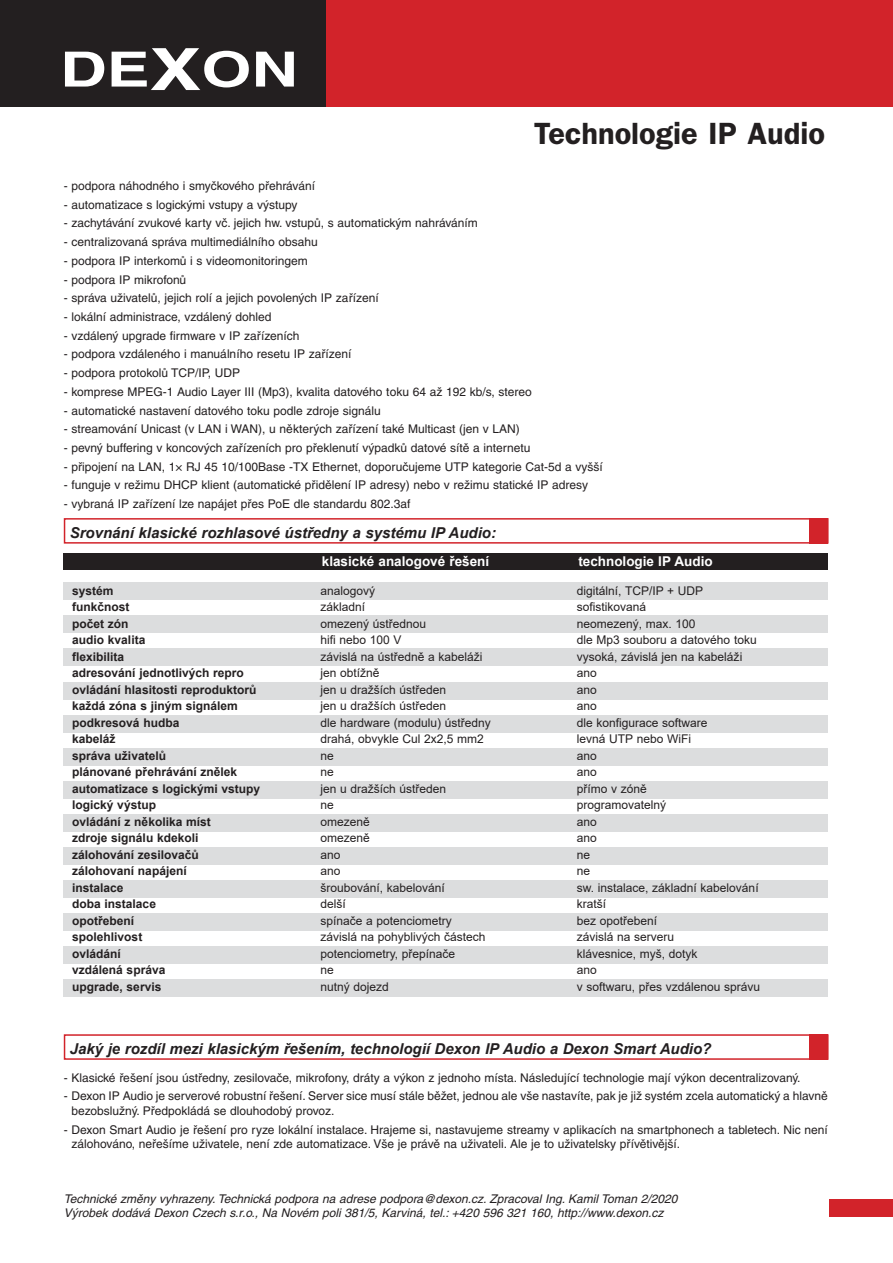
<style>
.page{position:relative;width:893px;height:1263px;background:#fff}
.page>*{position:absolute;margin:0;border:0;box-sizing:border-box;transform-origin:0 0}
.t1{font:700 30.75px "Frankfurt Gothic";color:#231f20}
.t2{font:italic 700 15px "Arial";color:#231f20}
.t3{font:700 13.5px "Arial";color:#fff}
.t4{font:12px/14.4px "Helvetica CE";color:#231f20}
.t5{font:12px "Arial";color:#231f20}
.t6{font:700 12px "Arial";color:#231f20}
.t7{font:italic 12px/14.4px "Helvetica CE";color:#231f20}
</style>
<div class="page">
<div style="left:64px;top:582px;width:764px;height:17px;background:#dcddde"></div>
<div style="left:64px;top:615px;width:764px;height:17px;background:#dcddde"></div>
<div style="left:64px;top:648px;width:764px;height:17px;background:#dcddde"></div>
<div style="left:64px;top:682px;width:764px;height:17px;background:#dcddde"></div>
<div style="left:64px;top:715px;width:764px;height:17px;background:#dcddde"></div>
<div style="left:64px;top:748px;width:764px;height:17px;background:#dcddde"></div>
<div style="left:64px;top:781px;width:764px;height:17px;background:#dcddde"></div>
<div style="left:64px;top:814px;width:764px;height:17px;background:#dcddde"></div>
<div style="left:64px;top:847px;width:764px;height:17px;background:#dcddde"></div>
<div style="left:64px;top:880px;width:764px;height:17px;background:#dcddde"></div>
<div style="left:64px;top:913px;width:764px;height:17px;background:#dcddde"></div>
<div style="left:64px;top:946px;width:764px;height:17px;background:#dcddde"></div>
<div style="left:64px;top:979px;width:764px;height:17px;background:#dcddde"></div>
<div style="left:0;top:0;width:893px;height:106px;background:#d2232a"></div>
<div style="left:0;top:0;width:326px;height:106px;background:#231f20"></div>
<svg style="left:65px;top:52px;width:39px;height:35px"></svg>
<svg style="left:112px;top:48px;width:137px;height:42px"></svg>
<svg style="left:256px;top:52px;width:38px;height:35px"></svg>
<div style="left:829px;top:1199px;width:64px;height:17px;background:#d2232a"></div>
<div style="left:64px;top:518px;width:764px;height:26px;border:2px solid #d2232a"></div>
<div style="left:810px;top:518px;width:18px;height:26px;background:#d2232a"></div>
<div style="left:64px;top:1034px;width:764px;height:26px;border:2px solid #d2232a"></div>
<div style="left:810px;top:1034px;width:18px;height:26px;background:#d2232a"></div>
<div style="left:64px;top:553px;width:764px;height:17px;background:#231f20"></div>
<h1 class="t1" style="left:534px;top:122px;width:292px">Technologie IP Audio</h1>
<p class="t4" style="left:64px;top:180px;width:253px">- podpora náhodného i smyčkového přehrávání</p>
<p class="t4" style="left:64px;top:199px;width:235px">- automatizace s logickými vstupy a výstupy</p>
<p class="t4" style="left:64px;top:217px;width:415px">- zachytávání zvukové karty vč. jejich hw. vstupů, s automatickým nahráváním</p>
<p class="t4" style="left:64px;top:236px;width:255px">- centralizovaná správa multimediálního obsahu</p>
<p class="t4" style="left:64px;top:255px;width:245px">- podpora IP interkomů i s videomonitoringem</p>
<p class="t4" style="left:64px;top:274px;width:124px">- podpora IP mikrofonů</p>
<p class="t4" style="left:64px;top:292px;width:316px">- správa uživatelů, jejich rolí a jejich povolených IP zařízení</p>
<p class="t4" style="left:64px;top:311px;width:209px">- lokální administrace, vzdálený dohled</p>
<p class="t4" style="left:64px;top:330px;width:237px">- vzdálený upgrade firmware v IP zařízeních</p>
<p class="t4" style="left:64px;top:348px;width:289px">- podpora vzdáleného i manuálního resetu IP zařízení</p>
<p class="t4" style="left:64px;top:367px;width:178px">- podpora protokolů TCP/IP, UDP</p>
<p class="t4" style="left:64px;top:386px;width:470px">- komprese MPEG-1 Audio Layer III (Mp3), kvalita datového toku 64 až 192 kb/s, stereo</p>
<p class="t4" style="left:64px;top:405px;width:318px">- automatické nastavení datového toku podle zdroje signálu</p>
<p class="t4" style="left:64px;top:423px;width:458px">- streamování Unicast (v LAN i WAN), u některých zařízení také Multicast (jen v LAN)</p>
<p class="t4" style="left:64px;top:442px;width:468px">- pevný buffering v koncových zařízeních pro překlenutí výpadků datové sítě a internetu</p>
<p class="t4" style="left:64px;top:461px;width:541px">- připojení na LAN, 1× RJ 45 10/100Base -TX Ethernet, doporučujeme UTP kategorie Cat-5d a vyšší</p>
<p class="t4" style="left:64px;top:479px;width:526px">- funguje v režimu DHCP klient (automatické přidělení IP adresy) nebo v režimu statické IP adresy</p>
<p class="t4" style="left:64px;top:498px;width:348px">- vybraná IP zařízení lze napájet přes PoE dle standardu 802.3af</p>
<p class="t2" style="left:70px;top:524px;width:428px">Srovnání klasické rozhlasové ústředny a systému IP Audio:</p>
<p class="t3" style="left:322px;top:554px;width:169px">klasické analogové řešení</p>
<p class="t3" style="left:578px;top:554px;width:136px">technologie IP Audio</p>
<p class="t6" style="left:72px;top:584px;width:43px">systém</p>
<p class="t5" style="left:320px;top:584px;width:56px">analogový</p>
<p class="t5" style="left:577px;top:584px;width:128px">digitální, TCP/IP + UDP</p>
<p class="t6" style="left:72px;top:601px;width:59px">funkčnost</p>
<p class="t5" style="left:320px;top:601px;width:46px">základní</p>
<p class="t5" style="left:577px;top:601px;width:71px">sofistikovaná</p>
<p class="t6" style="left:72px;top:617px;width:58px">počet zón</p>
<p class="t5" style="left:320px;top:617px;width:107px">omezený ústřednou</p>
<p class="t5" style="left:577px;top:617px;width:120px">neomezený, max. 100</p>
<p class="t6" style="left:72px;top:634px;width:75px">audio kvalita</p>
<p class="t5" style="left:320px;top:634px;width:83px">hifi nebo 100 V</p>
<p class="t5" style="left:577px;top:634px;width:181px">dle Mp3 souboru a datového toku</p>
<p class="t6" style="left:72px;top:650px;width:54px">flexibilita</p>
<p class="t5" style="left:320px;top:650px;width:164px">závislá na ústředně a kabeláži</p>
<p class="t5" style="left:577px;top:650px;width:167px">vysoká, závislá jen na kabeláži</p>
<p class="t6" style="left:72px;top:667px;width:173px">adresování jednotlivých repro</p>
<p class="t5" style="left:320px;top:667px;width:61px">jen obtížně</p>
<p class="t5" style="left:577px;top:667px;width:22px">ano</p>
<p class="t6" style="left:72px;top:683px;width:186px">ovládání hlasitosti reproduktorů</p>
<p class="t5" style="left:320px;top:683px;width:127px">jen u dražších ústředen</p>
<p class="t5" style="left:577px;top:683px;width:22px">ano</p>
<p class="t6" style="left:72px;top:700px;width:167px">každá zóna s jiným signálem</p>
<p class="t5" style="left:320px;top:700px;width:127px">jen u dražších ústředen</p>
<p class="t5" style="left:577px;top:700px;width:22px">ano</p>
<p class="t6" style="left:72px;top:716px;width:109px">podkresová hudba</p>
<p class="t5" style="left:320px;top:716px;width:172px">dle hardware (modulu) ústředny</p>
<p class="t5" style="left:577px;top:716px;width:132px">dle konfigurace software</p>
<p class="t6" style="left:72px;top:733px;width:45px">kabeláž</p>
<p class="t5" style="left:320px;top:733px;width:165px">drahá, obvykle Cul 2x2,5 mm2</p>
<p class="t5" style="left:577px;top:733px;width:116px">levná UTP nebo WiFi</p>
<p class="t6" style="left:72px;top:749px;width:95px">správa uživatelů</p>
<p class="t5" style="left:320px;top:749px;width:15px">ne</p>
<p class="t5" style="left:577px;top:749px;width:22px">ano</p>
<p class="t6" style="left:72px;top:766px;width:166px">plánované přehrávání znělek</p>
<p class="t5" style="left:320px;top:766px;width:15px">ne</p>
<p class="t5" style="left:577px;top:766px;width:22px">ano</p>
<p class="t6" style="left:72px;top:782px;width:189px">automatizace s logickými vstupy</p>
<p class="t5" style="left:320px;top:782px;width:127px">jen u dražších ústředen</p>
<p class="t5" style="left:577px;top:782px;width:72px">přímo v zóně</p>
<p class="t6" style="left:72px;top:799px;width:85px">logický výstup</p>
<p class="t5" style="left:320px;top:799px;width:15px">ne</p>
<p class="t5" style="left:577px;top:799px;width:91px">programovatelný</p>
<p class="t6" style="left:72px;top:815px;width:140px">ovládání z několika míst</p>
<p class="t5" style="left:320px;top:815px;width:51px">omezeně</p>
<p class="t5" style="left:577px;top:815px;width:22px">ano</p>
<p class="t6" style="left:72px;top:832px;width:128px">zdroje signálu kdekoli</p>
<p class="t5" style="left:320px;top:832px;width:51px">omezeně</p>
<p class="t5" style="left:577px;top:832px;width:22px">ano</p>
<p class="t6" style="left:72px;top:848px;width:128px">zálohování zesilovačů</p>
<p class="t5" style="left:320px;top:848px;width:22px">ano</p>
<p class="t5" style="left:577px;top:848px;width:15px">ne</p>
<p class="t6" style="left:72px;top:865px;width:116px">zálohovaní napájení</p>
<p class="t5" style="left:320px;top:865px;width:22px">ano</p>
<p class="t5" style="left:577px;top:865px;width:15px">ne</p>
<p class="t6" style="left:72px;top:881px;width:53px">instalace</p>
<p class="t5" style="left:320px;top:881px;width:126px">šroubování, kabelování</p>
<p class="t5" style="left:577px;top:881px;width:183px">sw. instalace, základní kabelování</p>
<p class="t6" style="left:72px;top:898px;width:85px">doba instalace</p>
<p class="t5" style="left:320px;top:898px;width:27px">delší</p>
<p class="t5" style="left:577px;top:898px;width:31px">kratší</p>
<p class="t6" style="left:72px;top:914px;width:64px">opotřebení</p>
<p class="t5" style="left:320px;top:914px;width:133px">spínače a potenciometry</p>
<p class="t5" style="left:577px;top:914px;width:82px">bez opotřebení</p>
<p class="t6" style="left:72px;top:931px;width:72px">spolehlivost</p>
<p class="t5" style="left:320px;top:931px;width:167px">závislá na pohyblivých částech</p>
<p class="t5" style="left:577px;top:931px;width:99px">závislá na serveru</p>
<p class="t6" style="left:72px;top:947px;width:50px">ovládání</p>
<p class="t5" style="left:320px;top:947px;width:136px">potenciometry, přepínače</p>
<p class="t5" style="left:577px;top:947px;width:122px">klávesnice, myš, dotyk</p>
<p class="t6" style="left:72px;top:964px;width:95px">vzdálená správa</p>
<p class="t5" style="left:320px;top:964px;width:15px">ne</p>
<p class="t5" style="left:577px;top:964px;width:22px">ano</p>
<p class="t6" style="left:72px;top:980px;width:91px">upgrade, servis</p>
<p class="t5" style="left:320px;top:980px;width:70px">nutný dojezd</p>
<p class="t5" style="left:577px;top:980px;width:185px">v softwaru, přes vzdálenou správu</p>
<p class="t2" style="left:70px;top:1040px;width:643px">Jaký je rozdíl mezi klasickým řešením, technologií Dexon IP Audio a Dexon Smart Audio?</p>
<p class="t4" style="left:64px;top:1072px;width:738px">- Klasické řešení jsou ústředny, zesilovače, mikrofony, dráty a výkon z jednoho místa. Následující technologie mají výkon decentralizovaný.</p>
<p class="t4" style="left:71px;top:1090px;width:758px;text-indent:-8px">- Dexon IP Audio je serverové robustní řešení. Server sice musí stále běžet, jednou ale vše nastavíte, pak je již systém zcela automatický a hlavně bezobslužný. Předpokládá se dlouhodobý provoz.</p>
<p class="t4" style="left:71px;top:1124px;width:758px;text-indent:-8px">- Dexon Smart Audio je řešení pro ryze lokální instalace. Hrajeme si, nastavujeme streamy v aplikacích na smartphonech a tabletech. Nic není zálohováno, neřešíme uživatele, není zde automatizace. Vše je právě na uživateli. Ale je to uživatelsky přívětivější.</p>
<p class="t7" style="left:64px;top:1193px;width:615px">Technické změny vyhrazeny. Technická podpora na adrese podpora@dexon.cz. Zpracoval Ing. Kamil Toman 2/2020<br>Výrobek dodává Dexon Czech s.r.o., Na Novém poli 381/5, Karviná, tel.: +420 596 321 160, http://www.dexon.cz</p>
</div>
